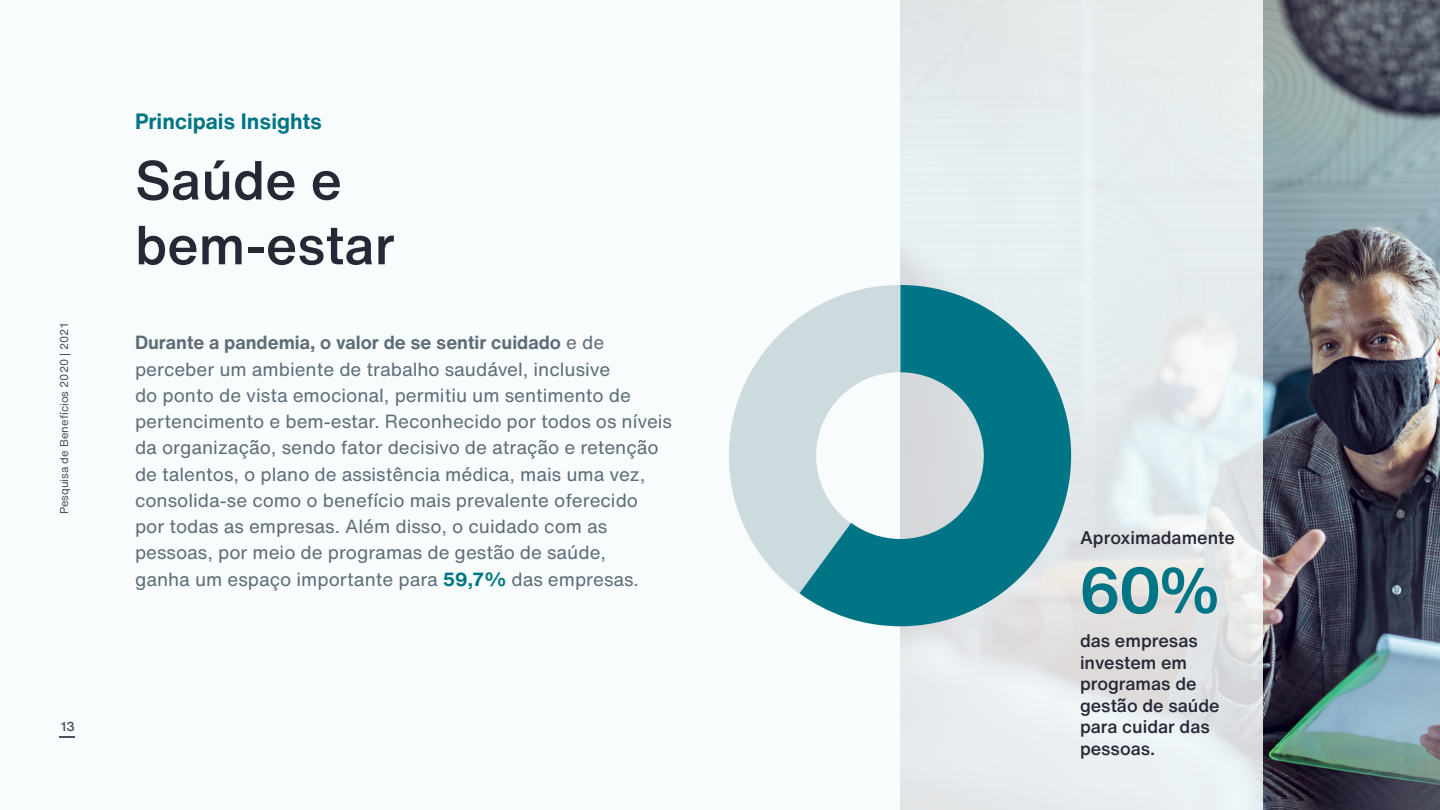
<style>
.page{position:relative;width:1440px;height:810px;background:#f9fcfc}
.page>*{position:absolute;margin:0;border:0;box-sizing:border-box;transform-origin:0 0}
.t1{font:700 63.6px "Helvetica Now Display";color:#007585}
.t2{font:500 54px/64.8px "Helvetica Now Text";color:#262836}
.t3{font:700 21.9px "Helvetica Now Text";color:#007585}
.t4{font:18.75px/26.2px "Helvetica Now Text";color:#5d6d78}
.t5{font:500 18px/21.6px "Helvetica Now Text";color:#262836}
.t6{font:500 12.83px "Helvetica Now Text";color:#46535e}
.t7{font:11.25px "Helvetica Now Text";color:#46535e}
.s1{font-weight:700}
.s2{font-weight:700;color:#007585}
</style>
<div class="page">
<img style="left:1263px;top:0;width:177px;height:810px">
<svg style="left:899px;top:0;width:364px;height:810px;fill:#e6ecee"></svg>
<svg style="left:729px;top:317px;width:71px;height:277px;fill:#cddbde"></svg>
<svg style="left:800px;top:285px;width:271px;height:341px;background:#7ab2bb"></svg>
<svg style="left:60px;top:736px;width:15px;height:2px"></svg>
<p class="t7" style="left:56px;top:514px;width:193px;rotate:-90deg">Pesquisa de Benefícios 2020 | 2021</p>
<p class="t6" style="left:61px;top:717px;width:15px">13</p>
<p class="t3" style="left:135px;top:105px;width:189px">Principais Insights</p>
<h2 class="t2" style="left:135px;top:147px;width:261px">Saúde e bem-estar</h2>
<p class="t4" style="left:135px;top:329px;width:539px"><span class="s1">Durante a pandemia, o valor de se sentir cuidado</span> e de perceber um ambiente de trabalho saudável, inclusive<br>do ponto de vista emocional, permitiu um sentimento de pertencimento e bem-estar. Reconhecido por todos os níveis da organização, sendo fator decisivo de atração e retenção de talentos, o plano de assistência médica, mais uma vez, consolida-se como o benefício mais prevalente oferecido por todas as empresas. Além disso, o cuidado com as pessoas, por meio de programas de gestão de saúde,<br>ganha um espaço importante para <span class="s2">59,7%</span> das empresas.</p>
<p class="t5" style="left:1080px;top:526px;width:157px">Aproximadamente</p>
<h1 class="t1" style="left:1080px;top:547px;width:140px">60%</h1>
<p class="t5" style="left:1080px;top:629px;width:141px">das empresas investem em programas de gestão de saúde para cuidar das pessoas.</p>
</div>
